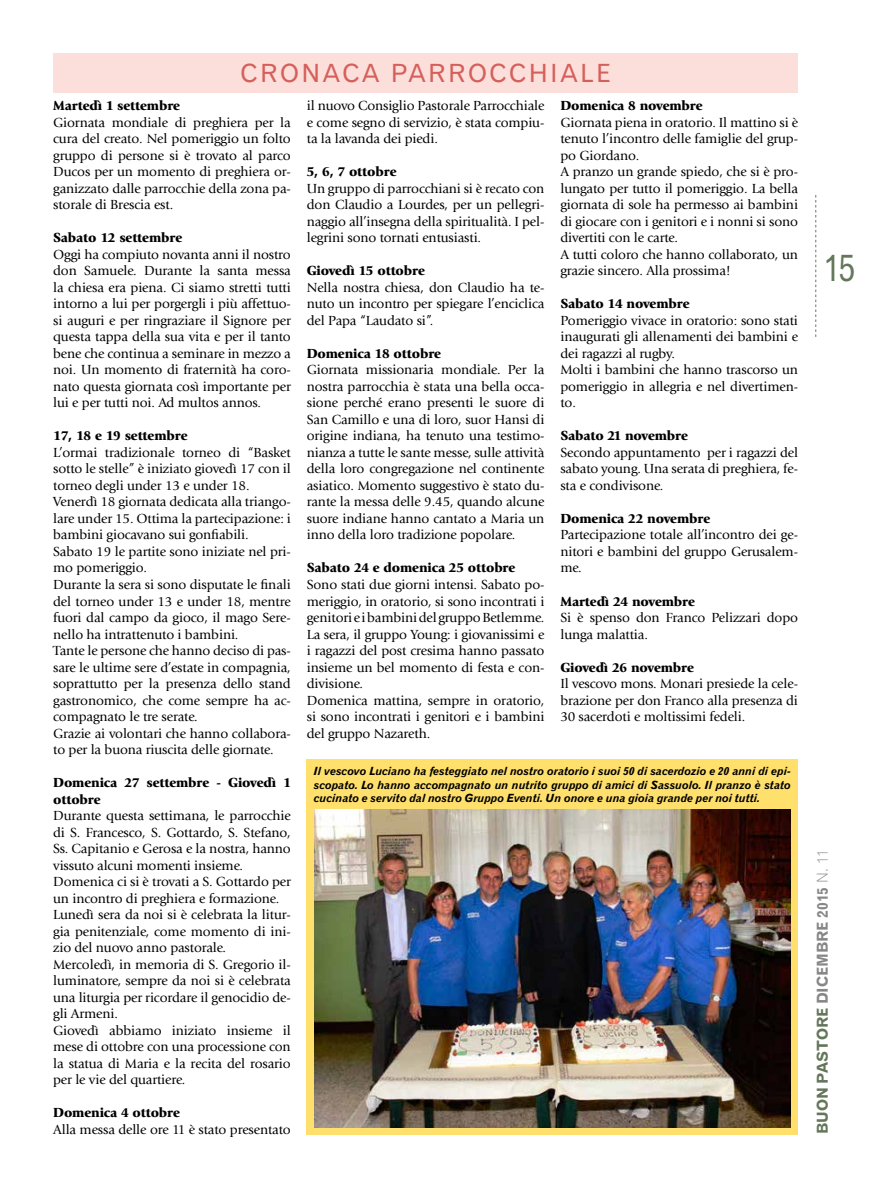
<style>
.page{position:relative;width:869px;height:1188px;background:#fff}
.page>*{position:absolute;margin:0;border:0;box-sizing:border-box;transform-origin:0 0}
.t1{font:37.5px "Gothic 720 BT Roman B";color:#64775b;scale:.9 1}
.t2{font:25px "Gothic 720 BT Roman B";letter-spacing:.1em;color:#d5605b}
.t3{font:15px "Gothic 720 BT Bold B";color:#878787}
.t4{font:13.75px/16.5px "Giovanni Std";letter-spacing:-.01em;color:#000;text-align:justify}
.t5{font:900 13.75px/16.5px "Giovanni Std";letter-spacing:-.01em;color:#000}
.t6{font:11.25px/13.5px "Gothic 720 BT Bold Italic B";letter-spacing:-.01em;color:#000;text-align:justify}
.s1{color:#64775b}
.s2{font-family:"Gothic 720 BT Light B"}
</style>
<div class="page">
<svg style="left:815px;top:195px;width:1px;height:142px"></svg>
<div style="left:53px;top:53px;width:744px;height:39px;background:#fcdfdb"></div>
<div style="left:306px;top:758px;width:491px;height:376px;background:#ffe06c"></div>
<img style="left:314px;top:809px;width:476px;height:318px">
<h2 class="t2" style="left:240px;top:58px;width:371px">CRONACA PARROCCHIALE</h2>
<p class="t5" style="left:53px;top:97px;width:128px">Martedì 1 settembre</p>
<p class="t4" style="left:53px;top:114px;width:239px">Giornata mondiale di preghiera per la cura del creato. Nel pomeriggio un folto gruppo di persone si è trovato al parco Ducos per un momento di preghiera or&shy;ganizzato dalle parrocchie della zona pa&shy;storale di Brescia est.</p>
<p class="t5" style="left:53px;top:229px;width:130px">Sabato 12 settembre</p>
<p class="t4" style="left:53px;top:246px;width:239px">Oggi ha compiuto novanta anni il nostro don Samuele. Durante la santa messa la chiesa era piena. Ci siamo stretti tutti intorno a lui per porgergli i più affettuo&shy;si auguri e per ringraziare il Signore per questa tappa della sua vita e per il tanto bene che continua a seminare in mezzo a noi. Un momento di fraternità ha coro&shy;nato questa giornata così importante per lui e per tutti noi. Ad multos annos.</p>
<p class="t5" style="left:53px;top:427px;width:136px">17, 18 e 19 settembre</p>
<p class="t4" style="left:53px;top:444px;width:239px;text-align:left">L’ormai tradizionale torneo di “Basket sotto le stelle” è iniziato giovedì 17 con il torneo degli under 13 e under 18.<br>Venerdì 18 giornata dedicata alla triango&shy;lare under 15. Ottima la partecipazione: i bambini giocavano sui gonfiabili.<br>Sabato 19 le partite sono iniziate nel pri&shy;mo pomeriggio.<br>Durante la sera si sono disputate le finali del torneo under 13 e under 18, mentre fuori dal campo da gioco, il mago Sere&shy;nello ha intrattenuto i bambini.<br>Tante le persone che hanno deciso di pas&shy;sare le ultime sere d’estate in compagnia, soprattutto per la presenza dello stand gastronomico, che come sempre ha ac&shy;compagnato le tre serate.<br>Grazie ai volontari che hanno collabora&shy;to per la buona riuscita delle giornate.</p>
<p class="t5" style="left:53px;top:774px;width:239px">Domenica 27 settembre - Giovedì 1 ottobre</p>
<p class="t4" style="left:53px;top:807px;width:239px;text-align:left">Durante questa settimana, le parrocchie di S. Francesco, S. Gottardo, S. Stefano, Ss. Capitanio e Gerosa e la nostra, hanno vissuto alcuni momenti insieme.<br>Domenica ci si è trovati a S. Gottardo per un incontro di preghiera e formazione.<br>Lunedì sera da noi si è celebrata la litur&shy;gia penitenziale, come momento di ini&shy;zio del nuovo anno pastorale.<br>Mercoledì, in memoria di S. Gregorio il&shy;luminatore, sempre da noi si è celebrata una liturgia per ricordare il genocidio de&shy;gli Armeni.<br>Giovedì abbiamo iniziato insieme il mese di ottobre con una processione con la statua di Maria e la recita del rosario per le vie del quartiere.</p>
<p class="t5" style="left:53px;top:1104px;width:128px">Domenica 4 ottobre</p>
<p class="t4" style="left:53px;top:1120px;width:239px">Alla messa delle ore 11 è stato presentato</p>
<p class="t4" style="left:306px;top:97px;width:239px">il nuovo Consiglio Pastorale Parrocchiale e come segno di servizio, è stata compiu&shy;ta la lavanda dei piedi.</p>
<p class="t5" style="left:306px;top:163px;width:91px">5, 6, 7 ottobre</p>
<p class="t4" style="left:306px;top:180px;width:239px">Un gruppo di parrocchiani si è recato con don Claudio a Lourdes, per un pellegri&shy;naggio all’insegna della spiritualità. I pel&shy;legrini sono tornati entusiasti.</p>
<p class="t5" style="left:306px;top:262px;width:120px">Giovedì 15 ottobre</p>
<p class="t4" style="left:306px;top:279px;width:239px">Nella nostra chiesa, don Claudio ha te&shy;nuto un incontro per spiegare l’enciclica del Papa “Laudato si”.</p>
<p class="t5" style="left:306px;top:345px;width:136px">Domenica 18 ottobre</p>
<p class="t4" style="left:306px;top:361px;width:239px">Giornata missionaria mondiale. Per la nostra parrocchia è stata una bella occa&shy;sione perché erano presenti le suore di San Camillo e una di loro, suor Hansi di origine indiana, ha tenuto una testimo&shy;nianza a tutte le sante messe, sulle attività della loro congregazione nel continente asiatico. Momento suggestivo è stato du&shy;rante la messa delle 9.45, quando alcune suore indiane hanno cantato a Maria un inno della loro tradizione popolare.</p>
<p class="t5" style="left:306px;top:559px;width:210px">Sabato 24 e domenica 25 ottobre</p>
<p class="t4" style="left:306px;top:576px;width:239px;text-align:left">Sono stati due giorni intensi. Sabato po&shy;meriggio, in oratorio, si sono incontrati i genitori e i bambini del gruppo Betlemme.<br>La sera, il gruppo Young: i giovanissimi e i ragazzi del post cresima hanno passato insieme un bel momento di festa e con&shy;divisione.<br>Domenica mattina, sempre in oratorio, si sono incontrati i genitori e i bambini del gruppo Nazareth.</p>
<p class="t5" style="left:560px;top:97px;width:144px">Domenica 8 novembre</p>
<p class="t4" style="left:560px;top:114px;width:239px;text-align:left">Giornata piena in oratorio. Il mattino si è tenuto l’incontro delle famiglie del grup&shy;po Giordano.<br>A pranzo un grande spiedo, che si è pro&shy;lungato per tutto il pomeriggio. La bella giornata di sole ha permesso ai bambini di giocare con i genitori e i nonni si sono divertiti con le carte.<br>A tutti coloro che hanno collaborato, un grazie sincero. Alla prossima!</p>
<p class="t5" style="left:560px;top:295px;width:131px">Sabato 14 novembre</p>
<p class="t4" style="left:560px;top:312px;width:239px;text-align:left">Pomeriggio vivace in oratorio: sono stati inaugurati gli allenamenti dei bambini e dei ragazzi al rugby.<br>Molti i bambini che hanno trascorso un pomeriggio in allegria e nel divertimen&shy;to.</p>
<p class="t5" style="left:560px;top:427px;width:129px">Sabato 21 novembre</p>
<p class="t4" style="left:560px;top:444px;width:239px">Secondo appuntamento per i ragazzi del sabato young. Una serata di preghiera, fe&shy;sta e condivisone.</p>
<p class="t5" style="left:560px;top:510px;width:151px">Domenica 22 novembre</p>
<p class="t4" style="left:560px;top:526px;width:239px">Partecipazione totale all’incontro dei ge&shy;nitori e bambini del gruppo Gerusalem&shy;me.</p>
<p class="t5" style="left:560px;top:592px;width:136px">Martedì 24 novembre</p>
<p class="t4" style="left:560px;top:609px;width:239px">Si è spenso don Franco Pelizzari dopo lunga malattia.</p>
<p class="t5" style="left:560px;top:658px;width:135px">Giovedì 26 novembre</p>
<p class="t4" style="left:560px;top:675px;width:239px">Il vescovo mons. Monari presiede la cele&shy;brazione per don Franco alla presenza di 30 sacerdoti e moltissimi fedeli.</p>
<p class="t6" style="left:314px;top:763px;width:478px">Il vescovo Luciano ha festeggiato nel nostro oratorio i suoi 50 di sacerdozio e 20 anni di epi&shy;scopato. Lo hanno accompagnato un nutrito gruppo di amici di Sassuolo. Il pranzo è stato cucinato e servito dal nostro Gruppo Eventi. Un onore e una gioia grande per noi tutti.</p>
<h1 class="t1" style="left:822px;top:245px;width:38px">15</h1>
<p class="t3" style="left:813px;top:1133px;width:286px;rotate:-90deg"><span class="s1">BUON PASTORE</span> DICEMBRE 2015 <span class="s2">N. 11</span></p>
</div>
